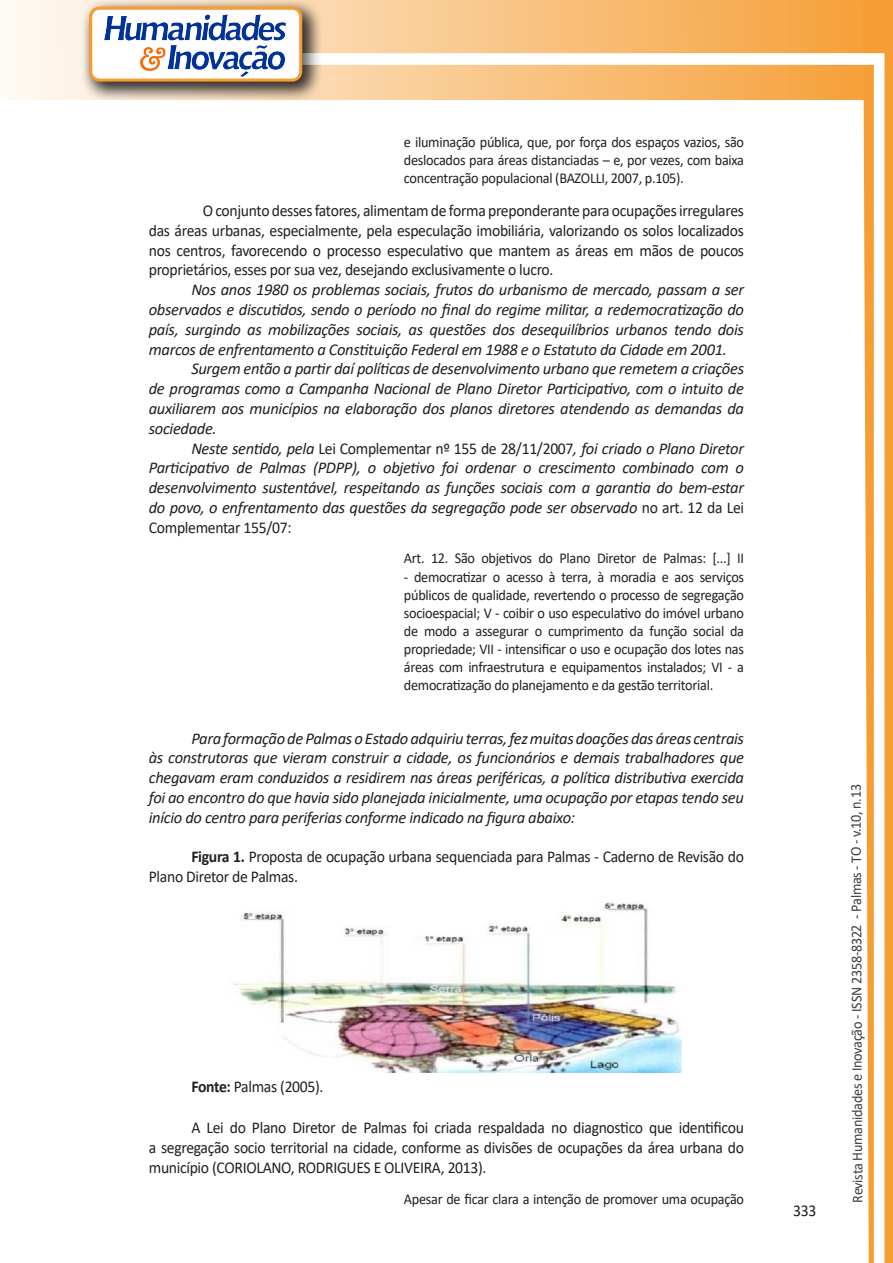
<style>
.page{position:relative;width:893px;height:1263px;background:#fff}
.page>*{position:absolute;margin:0;border:0;box-sizing:border-box;transform-origin:0 0}
.texto{font:italic 16.5px/19.8px "Calibri";letter-spacing:-.02em;color:#231f20;text-align:justify}
.texto-2{font:16.5px/19.8px "Calibri";letter-spacing:-.02em;color:#231f20;text-align:justify;scale:.95 1}
.citacao{font:15px/18px "Calibri";letter-spacing:-.02em;color:#231f20;text-align:justify;scale:.95 1}
.t1{font:15px "Calibri";letter-spacing:-.025em;color:#3e3e3f;scale:.95 1}
.s1{font-style:normal}
.s2{font-weight:700}
</style>
<div class="page">
<svg style="left:5px;top:0;width:858px;height:100px;background:#f9c484"></svg>
<div style="left:302px;top:53px;width:582px;height:12px;background:#fff;border:2px solid #fff"></div>
<svg style="left:863px;top:0;width:30px;height:1263px"></svg>
<div style="left:81px;top:0;width:241px;height:102px;background:#231f20;opacity:.75"></div>
<div style="left:91px;top:8px;width:210px;height:72px;background:#fff;border-radius:9px"></div>
<img style="left:104px;top:14px;width:181px;height:62px">
<div style="left:89px;top:7px;width:213px;height:75px;border:3px solid #f69e34;border-radius:9px"></div>
<img style="left:233px;top:902px;width:448px;height:170px">
<p class="citacao" style="left:404px;top:133px;width:359px">e iluminação pública, que, por força dos espaços vazios, são deslocados para áreas distanciadas – e, por vezes, com baixa concentração populacional (BAZOLLI, 2007, p.105).</p>
<p class="texto-2" style="left:149px;top:200px;width:628px;text-indent:54px">O conjunto desses fatores, alimentam de forma preponderante para ocupações irregulares das áreas urbanas, especialmente, pela especulação imobiliária, valorizando os solos localizados nos centros, favorecendo o processo especulativo que mantem as áreas em mãos de poucos proprietários, esses por sua vez, desejando exclusivamente o lucro.</p>
<p class="texto" style="left:149px;top:279px;width:597px;text-indent:43px">Nos anos 1980 os problemas sociais, frutos do urbanismo de mercado, passam a ser observados e discutidos, sendo o período no final do regime militar, a redemocratização do país, surgindo as mobilizações sociais, as questões dos desequilíbrios urbanos tendo dois marcos de enfrentamento a Constituição Federal em 1988 e o Estatuto da Cidade em 2001.</p>
<p class="texto" style="left:149px;top:358px;width:597px;text-indent:43px">Surgem então a partir daí políticas de desenvolvimento urbano que remetem a criações de programas como a Campanha Nacional de Plano Diretor Participativo, com o intuito de auxiliarem aos municípios na elaboração dos planos diretores atendendo as demandas da sociedade.</p>
<p class="texto" style="left:149px;top:437px;width:597px;text-indent:43px">Neste sentido, pela <span class="s1">Lei Complementar nº 155 de 28/11/2007</span>, foi criado o Plano Diretor Participativo de Palmas (PDPP), o objetivo foi ordenar o crescimento combinado com o desenvolvimento sustentável, respeitando as funções sociais com a garantia do bem-estar do povo, o enfrentamento das questões da segregação pode ser observado <span class="s1">no art. 12 da Lei Complementar 155/07:</span></p>
<p class="citacao" style="left:404px;top:549px;width:359px">Art. 12. São objetivos do Plano Diretor de Palmas: [...] II</p>
<p class="citacao" style="left:404px;top:567px;width:360px">- democratizar o acesso à terra, à moradia e aos serviços públicos de qualidade, revertendo o processo de segregação socioespacial; V - coibir o uso especulativo do imóvel urbano de modo a assegurar o cumprimento da função social da propriedade; VII - intensificar o uso e ocupação dos lotes nas áreas com infraestrutura e equipamentos instalados; VI - a democratização do planejamento e da gestão territorial.</p>
<p class="texto" style="left:149px;top:727px;width:597px;text-indent:43px">Para formação de Palmas o Estado adquiriu terras, fez muitas doações das áreas centrais às construtoras que vieram construir a cidade, os funcionários e demais trabalhadores que chegavam eram conduzidos a residirem nas áreas periféricas, a política distributiva exercida foi ao encontro do que havia sido planejada inicialmente, uma ocupação por etapas tendo seu início do centro para periferias conforme indicado na figura abaixo:</p>
<p class="texto-2" style="left:149px;top:847px;width:628px;text-indent:43px"><span class="s2">Figura 1.</span> Proposta de ocupação urbana sequenciada para Palmas - Caderno de Revisão do<br>Plano Diretor de Palmas.</p>
<p class="texto-2" style="left:191px;top:1076px;width:141px"><span class="s2">Fonte:</span> Palmas (2005).</p>
<p class="texto-2" style="left:149px;top:1117px;width:628px;text-indent:43px">A Lei do Plano Diretor de Palmas foi criada respaldada no diagnostico que identificou a segregação socio territorial na cidade, conforme as divisões de ocupações da área urbana do município (CORIOLANO, RODRIGUES E OLIVEIRA, 2013).</p>
<p class="citacao" style="left:404px;top:1189px;width:360px">Apesar de ficar clara a intenção de promover uma ocupação</p>
<p class="texto-2" style="left:793px;top:1200px;width:26px">333</p>
<p class="t1" style="left:846px;top:1203px;width:442px;rotate:-90deg">Revista Humanidades e Inovação - ISSN 2358-8322 - Palmas - TO - v.10, n.13</p>
</div>
